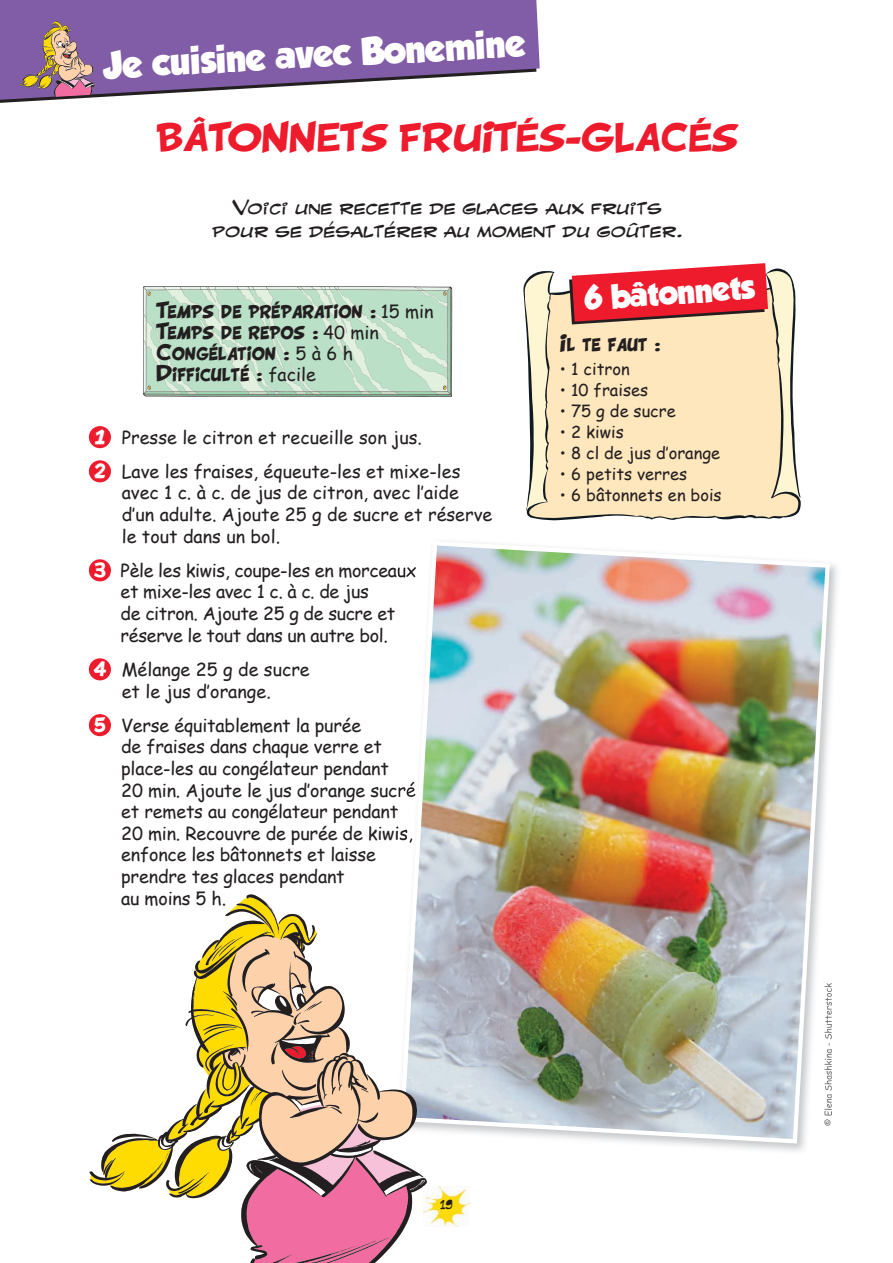
<style>
.page{position:relative;width:893px;height:1263px;background:#fff}
.page>*{position:absolute;margin:0;border:0;box-sizing:border-box;transform-origin:0 0}
.t1{font:42.3px "Uderzo Ti TR";color:#ee1b2d}
.t2{font:34.05px "GROBOLD";color:#fff}
.t3{font:30px "GROBOLD";color:#fff}
.t4{font:24px/21px "Uderzo Ti TR";color:#231f20}
.t5{font:19.5px/23.4px "Uderzo Te XT";color:#231f20;text-align:center}
.t6{font:18px/21.6px "Comic Sans MS";letter-spacing:-.01em;color:#231f20}
.t7{font:16.5px "Comic Sans MS";color:#231f20}
.t8{font:12px "Uderzo";color:#231f20}
.s1{font-family:"Comic Sans MS";font-size:18px}
.s2{font-family:"Uderzo Ti TR";font-size:18.45px;color:#fff}
</style>
<div class="page">
<svg style="left:143px;top:286px;width:309px;height:111px;background:#bddbc6"></svg>
<svg style="left:523px;top:271px;width:278px;height:249px;background:#e7d9bd"></svg>
<div style="left:89px;top:426px;width:22px;height:22px;background:#ee1b2d;border-radius:50%"></div>
<div style="left:89px;top:460px;width:22px;height:22px;background:#ee1b2d;border-radius:50%"></div>
<div style="left:89px;top:559px;width:22px;height:22px;background:#ee1b2d;border-radius:50%"></div>
<div style="left:89px;top:658px;width:22px;height:22px;background:#ee1b2d;border-radius:50%"></div>
<div style="left:89px;top:714px;width:22px;height:22px;background:#ee1b2d;border-radius:50%"></div>
<svg style="left:569px;top:263px;width:231px;height:239px;background:#f4c1a5"></svg>
<img style="left:830px;top:983px;width:2px;height:142px">
<img style="left:397px;top:567px;width:3px;height:11px">
<img style="left:398px;top:787px;width:2px;height:11px">
<img style="left:397px;top:826px;width:3px;height:14px">
<img style="left:400px;top:541px;width:430px;height:602px">
<svg style="left:90px;top:894px;width:337px;height:369px"></svg>
<svg style="left:0;top:0;width:540px;height:101px;background:#9273b0"></svg>
<svg style="left:20px;top:21px;width:76px;height:81px;background:#a07b8c"></svg>
<img style="left:424px;top:1187px;width:45px;height:39px">
<h2 class="t2" style="left:102px;top:45px;width:424px;rotate:-3deg">Je cuisine avec Bonemine</h2>
<h1 class="t1" style="left:156px;top:116px;width:583px">BÂTONNETS FRUITÉS-GLACÉS</h1>
<p class="t5" style="left:212px;top:194px;width:471px">Voici une recette de glaces aux fruits pour se désaltérer au moment du goûter.</p>
<h3 class="t4" style="left:156px;top:300px;width:279px">Temps de préparation : <span class="s1">15 min<br></span>Temps de repos : <span class="s1">40 min<br></span>Congélation : <span class="s1">5 à 6 h<br></span>Difficulté : <span class="s1">facile</span></h3>
<p class="t6" style="left:93px;top:419px;width:369px;line-height:34.2px"><span class="s2">1</span> Presse le citron et recueille son jus.<br><span class="s2">2</span> Lave les fraises, équeute-les et mixe-les</p>
<p class="t6" style="left:122px;top:482px;width:372px">avec 1 c. à c. de jus de citron, avec l‛aide d‛un adulte. Ajoute 25 g de sucre et réserve le tout dans un bol.</p>
<p class="t6" style="left:121px;top:559px;width:297px;text-indent:-27px"><span class="s2">3</span> Pèle les kiwis, coupe-les en morceaux et mixe-les avec 1 c. à c. de jus<br>de citron. Ajoute 25 g de sucre et réserve le tout dans un autre bol.</p>
<p class="t6" style="left:93px;top:658px;width:218px;text-align:center"><span class="s2">4</span> Mélange 25 g de sucre et le jus d‛orange.</p>
<p class="t6" style="left:121px;top:714px;width:296px;text-indent:-28px"><span class="s2">5</span> Verse équitablement la purée<br>de fraises dans chaque verre et place-les au congélateur pendant<br>20 min. Ajoute le jus d‛orange sucré et remets au congélateur pendant<br>20 min. Recouvre de purée de kiwis, enfonce les bâtonnets et laisse prendre tes glaces pendant<br>au moins 5 h.</p>
<h3 class="t3" style="left:584px;top:281px;width:171px;rotate:-4deg">6 bâtonnets</h3>
<h3 class="t4" style="left:560px;top:333px;width:103px">Il te faut :</h3>
<p class="t7" style="left:560px;top:357px;width:71px">• 1 citron</p>
<p class="t7" style="left:560px;top:378px;width:90px">• 10 fraises</p>
<p class="t7" style="left:560px;top:399px;width:117px">• 75 g de sucre</p>
<p class="t7" style="left:560px;top:420px;width:65px">• 2 kiwis</p>
<p class="t7" style="left:560px;top:441px;width:162px">• 8 cl de jus d‛orange</p>
<p class="t7" style="left:560px;top:462px;width:129px">• 6 petits verres</p>
<p class="t7" style="left:560px;top:483px;width:163px">• 6 bâtonnets en bois</p>
<p class="t8" style="left:440px;top:1197px;width:14px">19</p>
</div>
